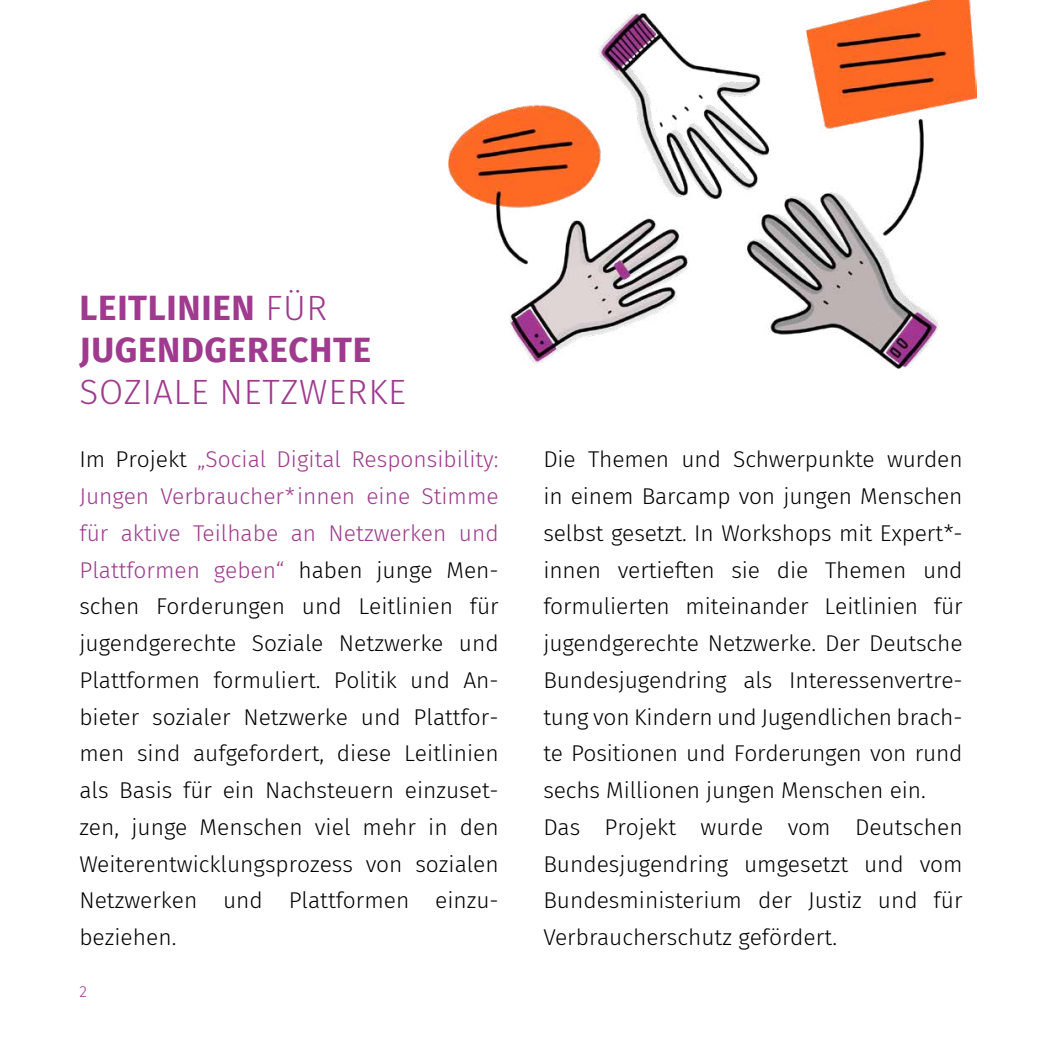
<style>
.page{position:relative;width:1042px;height:1042px;background:#fff}
.page>*{position:absolute;margin:0;border:0;box-sizing:border-box;transform-origin:0 0}
.Head{font:700 35px/42px "Fira Sans";letter-spacing:.02em;color:#9f3a8e}
.Fließtext{font:300 22.75px/36.8px "Fira Sans";color:#000;text-align:justify}
.t1{font:300 15.75px "Fira Sans";color:#9f3a8e}
.s1{font-weight:300}
.s2{color:#9f3a8e}
</style>
<div class="page">
<img style="left:449px;top:0;width:527px;height:368px">
<h2 class="Head" style="left:80px;top:285px;width:328px">LEITLINIEN <span class="s1">FÜR<br></span>JUGENDGERECHTE<br><span class="s1">SOZIALE NETZWERKE</span></h2>
<p class="Fließtext" style="left:79px;top:441px;width:421px">Im Projekt <span class="s2">„Social Digital Responsibility:<br>Jungen Verbraucher*innen eine Stimme für aktive Teilhabe an Netzwerken und Plattformen geben“</span> haben junge Men&shy;schen Forderungen und Leitlinien für jugendgerechte Soziale Netzwerke und Plattformen formuliert. Politik und An&shy;bieter sozialer Netzwerke und Plattfor&shy;men sind aufgefordert, diese Leitlinien als Basis für ein Nachsteuern einzuset&shy;zen, junge Menschen viel mehr in den Weiterentwicklungsprozess von sozialen Netzwerken und Plattformen einzu&shy;beziehen.</p>
<p class="Fließtext" style="left:543px;top:441px;width:421px">Die Themen und Schwerpunkte wurden in einem Barcamp von jungen Menschen selbst gesetzt. In Workshops mit Expert*- innen vertieften sie die Themen und formulierten miteinander Leitlinien für jugendgerechte Netzwerke. Der Deutsche Bundesjugendring als Interessenvertre&shy;tung von Kindern und Jugendlichen brach&shy;te Positionen und Forderungen von rund sechs Millionen jungen Menschen ein.</p>
<p class="Fließtext" style="left:543px;top:808px;width:421px">Das Projekt wurde vom Deutschen Bundesjugendring umgesetzt und vom Bundesministerium der Justiz und für Verbraucherschutz gefördert.</p>
<p class="t1" style="left:79px;top:980px;width:9px">2</p>
</div>
